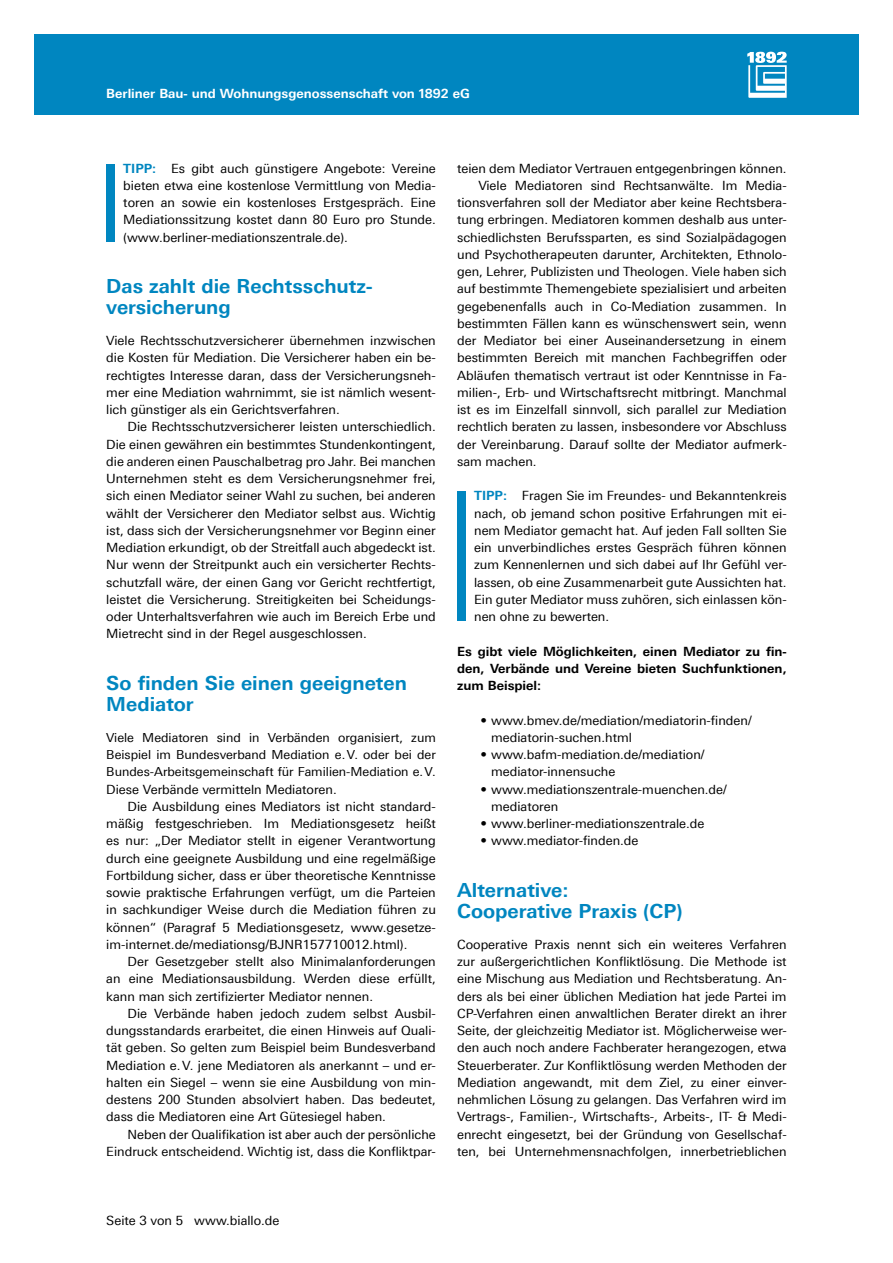
<style>
.page{position:relative;width:893px;height:1263px;background:#fff}
.page>*{position:absolute;margin:0;border:0;box-sizing:border-box;transform-origin:0 0}
.t1{font:700 19.5px/21px "Linotype Univers 630";color:#0086c0}
.t2{font:12.75px/17.2px "Linotype Univers 430";color:#000;text-align:justify}
.t3{font:700 12.75px/17.2px "Linotype Univers 630";color:#000;text-align:justify}
.t4{font:700 12.75px "Linotype Univers 630";color:#fff}
.t5{font:12.45px/17.2px "Linotype Univers 430";color:#000;text-align:justify}
.s1{font-family:"Linotype Univers 630";font-weight:700;color:#0086c0}
</style>
<div class="page">
<div style="left:34px;top:34px;width:825px;height:81px;background:#0086c0"></div>
<svg style="left:747px;top:52px;width:40px;height:46px"></svg>
<div style="left:106px;top:164px;width:9px;height:78px;background:#0086c0"></div>
<div style="left:457px;top:492px;width:9px;height:129px;background:#0086c0"></div>
<p class="t4" style="left:106px;top:86px;width:365px">Berliner Bau- und Wohnungsgenossenschaft von 1892 eG</p>
<p class="t2" style="left:123px;top:159px;width:314px"><span class="s1">TIPP:</span> Es gibt auch günstigere Angebote: Vereine bieten etwa eine kostenlose Vermittlung von Media&shy;toren an sowie ein kostenloses Erstgespräch. Eine Mediationssitzung kostet dann 80 Euro pro Stunde. (www.berliner-mediationszentrale.de).</p>
<h1 class="t1" style="left:106px;top:276px;width:268px">Das zahlt die Rechtsschutz&shy;versicherung</h1>
<p class="t2" style="left:106px;top:332px;width:331px">Viele Rechtsschutzversicherer übernehmen inzwischen die Kosten für Mediation. Die Versicherer haben ein be&shy;rechtigtes Interesse daran, dass der Versicherungsneh&shy;mer eine Mediation wahrnimmt, sie ist nämlich wesent&shy;lich günstiger als ein Gerichtsverfahren.</p>
<p class="t2" style="left:106px;top:418px;width:331px;text-indent:21px">Die Rechtsschutzversicherer leisten unterschiedlich.<br>Die einen gewähren ein bestimmtes Stundenkontingent, die anderen einen Pauschalbetrag pro Jahr. Bei manchen Unternehmen steht es dem Versicherungsnehmer frei, sich einen Mediator seiner Wahl zu suchen, bei anderen wählt der Versicherer den Mediator selbst aus. Wichtig ist, dass sich der Versicherungsnehmer vor Beginn einer Mediation erkundigt, ob der Streitfall auch abgedeckt ist.<br>Nur wenn der Streitpunkt auch ein versicherter Rechts&shy;schutzfall wäre, der einen Gang vor Gericht rechtfertigt, leistet die Versicherung. Streitigkeiten bei Scheidungs&shy;oder Unterhaltsverfahren wie auch im Bereich Erbe und Mietrecht sind in der Regel ausgeschlossen.</p>
<h1 class="t1" style="left:106px;top:672px;width:302px">So finden Sie einen geeigneten<br>Mediator</h1>
<p class="t5" style="left:106px;top:729px;width:331px">Viele Mediatoren sind in Verbänden organisiert, zum Beispiel im Bundesverband Mediation e.V. oder bei der Bundes-Arbeitsgemeinschaft für Familien-Mediation e.V.</p>
<p class="t2" style="left:106px;top:780px;width:232px">Diese Verbände vermitteln Mediatoren.</p>
<p class="t2" style="left:128px;top:798px;width:310px">Die Ausbildung eines Mediators ist nicht standard-</p>
<p class="t2" style="left:106px;top:815px;width:331px">mäßig festgeschrieben. Im Mediationsgesetz heißt</p>
<p class="t2" style="left:106px;top:832px;width:331px">es nur: „Der Mediator stellt in eigener Verantwortung</p>
<p class="t2" style="left:106px;top:849px;width:331px">durch eine geeignete Ausbildung und eine regelmäßige</p>
<p class="t2" style="left:106px;top:867px;width:331px">Fortbildung sicher, dass er über theoretische Kenntnisse</p>
<p class="t2" style="left:106px;top:884px;width:331px">sowie praktische Erfahrungen verfügt, um die Parteien</p>
<p class="t2" style="left:106px;top:901px;width:331px">in sachkundiger Weise durch die Mediation führen zu</p>
<p class="t2" style="left:106px;top:918px;width:331px">können“ (Paragraf 5 Mediationsgesetz, www.gesetze-</p>
<p class="t2" style="left:106px;top:936px;width:303px">im-internet.de/mediationsg/BJNR157710012.html).</p>
<p class="t2" style="left:128px;top:953px;width:310px">Der Gesetzgeber stellt also Minimalanforderungen</p>
<p class="t2" style="left:106px;top:970px;width:331px">an eine Mediationsausbildung. Werden diese erfüllt,</p>
<p class="t2" style="left:106px;top:987px;width:268px">kann man sich zertifizierter Mediator nennen.</p>
<p class="t2" style="left:128px;top:1005px;width:310px">Die Verbände haben jedoch zudem selbst Ausbil-</p>
<p class="t2" style="left:106px;top:1022px;width:331px">dungsstandards erarbeitet, die einen Hinweis auf Quali-</p>
<p class="t2" style="left:106px;top:1039px;width:331px">tät geben. So gelten zum Beispiel beim Bundesverband</p>
<p class="t2" style="left:106px;top:1056px;width:331px">Mediation e.V. jene Mediatoren als anerkannt – und er-</p>
<p class="t2" style="left:106px;top:1074px;width:331px">halten ein Siegel – wenn sie eine Ausbildung von min-</p>
<p class="t2" style="left:106px;top:1091px;width:331px">destens 200 Stunden absolviert haben. Das bedeutet,</p>
<p class="t2" style="left:106px;top:1108px;width:281px">dass die Mediatoren eine Art Gütesiegel haben.</p>
<p class="t2" style="left:128px;top:1125px;width:310px">Neben der Qualifikation ist aber auch der persönliche</p>
<p class="t2" style="left:106px;top:1143px;width:331px">Eindruck entscheidend. Wichtig ist, dass die Konfliktpar-</p>
<p class="t2" style="left:457px;top:159px;width:331px">teien dem Mediator Vertrauen entgegenbringen können.</p>
<p class="t2" style="left:478px;top:177px;width:309px">Viele Mediatoren sind Rechtsanwälte. Im Media-</p>
<p class="t2" style="left:457px;top:194px;width:331px">tionsverfahren soll der Mediator aber keine Rechtsbera-</p>
<p class="t2" style="left:457px;top:211px;width:331px">tung erbringen. Mediatoren kommen deshalb aus unter-</p>
<p class="t2" style="left:457px;top:228px;width:331px">schiedlichsten Berufssparten, es sind Sozialpädagogen</p>
<p class="t2" style="left:457px;top:246px;width:331px">und Psychotherapeuten darunter, Architekten, Ethnolo-</p>
<p class="t2" style="left:457px;top:263px;width:331px">gen, Lehrer, Publizisten und Theologen. Viele haben sich</p>
<p class="t2" style="left:457px;top:280px;width:331px">auf bestimmte Themengebiete spezialisiert und arbeiten</p>
<p class="t2" style="left:457px;top:297px;width:331px">gegebenenfalls auch in Co-Mediation zusammen. In</p>
<p class="t2" style="left:457px;top:315px;width:331px">bestimmten Fällen kann es wünschenswert sein, wenn</p>
<p class="t2" style="left:457px;top:332px;width:331px">der Mediator bei einer Auseinandersetzung in einem</p>
<p class="t2" style="left:457px;top:349px;width:331px">bestimmten Bereich mit manchen Fachbegriffen oder</p>
<p class="t2" style="left:457px;top:366px;width:331px">Abläufen thematisch vertraut ist oder Kenntnisse in Fa-</p>
<p class="t2" style="left:457px;top:384px;width:331px">milien-, Erb- und Wirtschaftsrecht mitbringt. Manchmal</p>
<p class="t2" style="left:457px;top:401px;width:331px">ist es im Einzelfall sinnvoll, sich parallel zur Mediation</p>
<p class="t2" style="left:457px;top:418px;width:331px">rechtlich beraten zu lassen, insbesondere vor Abschluss</p>
<p class="t2" style="left:457px;top:435px;width:331px">der Vereinbarung. Darauf sollte der Mediator aufmerk-</p>
<p class="t2" style="left:457px;top:453px;width:81px">sam machen.</p>
<p class="t2" style="left:474px;top:487px;width:314px"><span class="s1">TIPP:</span> Fragen Sie im Freundes- und Bekanntenkreis nach, ob jemand schon positive Erfahrungen mit ei&shy;nem Mediator gemacht hat. Auf jeden Fall sollten Sie ein unverbindliches erstes Gespräch führen können zum Kennenlernen und sich dabei auf Ihr Gefühl ver&shy;lassen, ob eine Zusammenarbeit gute Aussichten hat.<br>Ein guter Mediator muss zuhören, sich einlassen kön&shy;nen ohne zu bewerten.</p>
<p class="t3" style="left:457px;top:642px;width:331px">Es gibt viele Möglichkeiten, einen Mediator zu fin&shy;den, Verbände und Vereine bieten Suchfunktionen, zum Beispiel:</p>
<p class="t2" style="left:491px;top:711px;width:262px;text-indent:-11px">• www.bmev.de/mediation/mediatorin-finden/ mediatorin-suchen.html</p>
<p class="t2" style="left:491px;top:746px;width:215px;text-indent:-11px">• www.bafm-mediation.de/mediation/ mediator-innensuche</p>
<p class="t2" style="left:491px;top:780px;width:237px;text-indent:-11px">• www.mediationszentrale-muenchen.de/ mediatoren</p>
<p class="t2" style="left:480px;top:815px;width:225px">• www.berliner-mediationszentrale.de</p>
<p class="t2" style="left:480px;top:832px;width:159px">• www.mediator-finden.de</p>
<h1 class="t1" style="left:457px;top:879px;width:227px">Alternative:<br>Cooperative Praxis (CP)</h1>
<p class="t2" style="left:457px;top:936px;width:331px">Cooperative Praxis nennt sich ein weiteres Verfahren zur außergerichtlichen Konfliktlösung. Die Methode ist eine Mischung aus Mediation und Rechtsberatung. An&shy;ders als bei einer üblichen Mediation hat jede Partei im CP-Verfahren einen anwaltlichen Berater direkt an ihrer Seite, der gleichzeitig Mediator ist. Möglicherweise wer&shy;den auch noch andere Fachberater herangezogen, etwa Steuerberater. Zur Konfliktlösung werden Methoden der Mediation angewandt, mit dem Ziel, zu einer einver&shy;nehmlichen Lösung zu gelangen. Das Verfahren wird im Vertrags-, Familien-, Wirtschafts-, Arbeits-, IT- &amp; Medi&shy;enrecht eingesetzt, bei der Gründung von Gesellschaf&shy;ten, bei Unternehmensnachfolgen, innerbetrieblichen</p>
<p class="t2" style="left:106px;top:1212px;width:175px">Seite 3 von 5 www.biallo.de</p>
</div>
